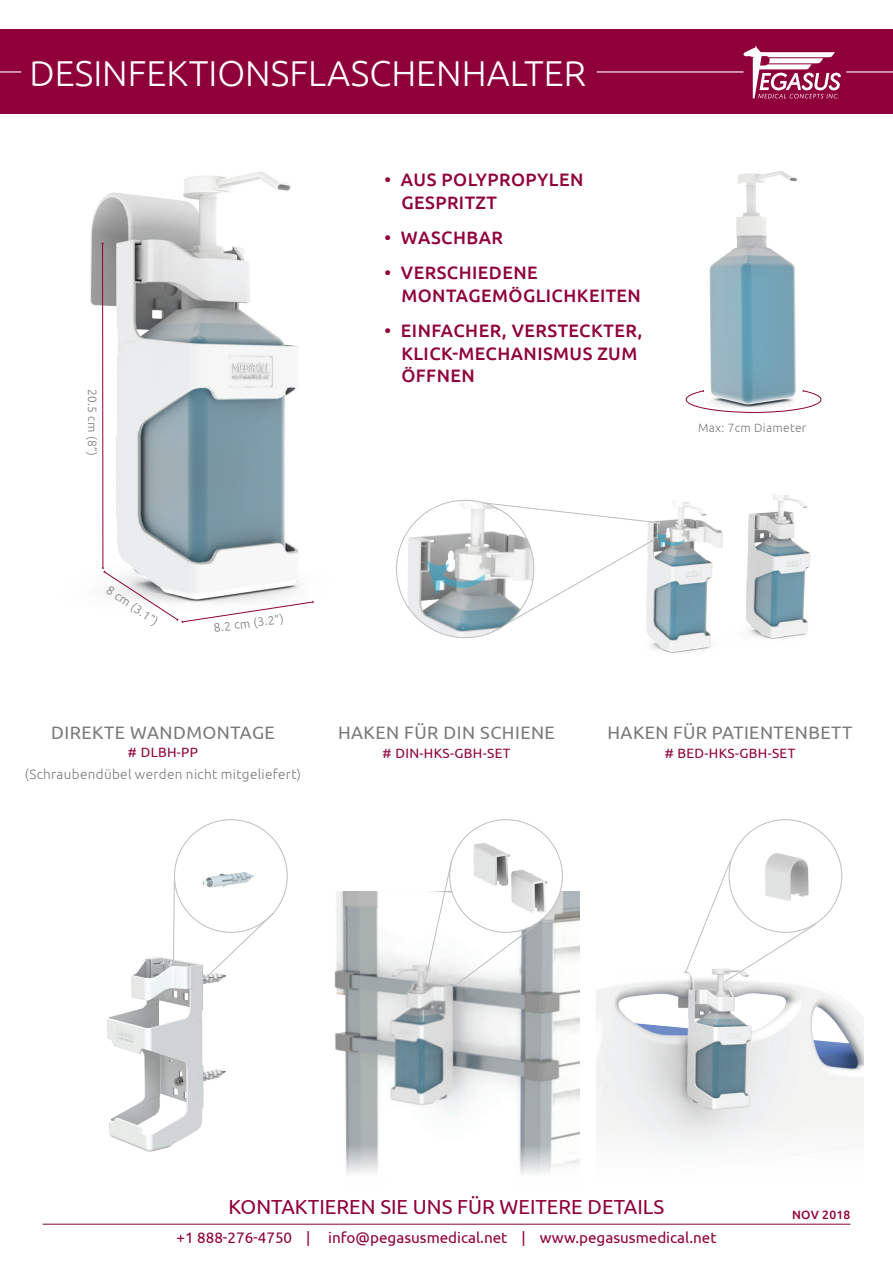
<style>
.page{position:relative;width:893px;height:1263px;background:#fff}
.page>*{position:absolute;margin:0;border:0;box-sizing:border-box;transform-origin:0 0}
.t1{font:300 36px "Ubuntu";color:#fff}
.t2{font:20.25px "Ubuntu";color:#8f003a}
.t3{font:500 18px/22.5px "Ubuntu";letter-spacing:.025em;color:#8f003a}
.t4{font:18px "Ubuntu";letter-spacing:.025em;color:#7a7a79}
.t5{font:15.3px "Ubuntu";color:#8f003a}
.t6{font:13.5px "Ubuntu";letter-spacing:.025em;color:#8f003a}
.t7{font:300 13.5px "Ubuntu";letter-spacing:.025em;color:#7a7a79}
.t8{font:300 12px "Ubuntu";letter-spacing:.025em;color:#7a7a79}
.t9{font:500 12px "Ubuntu";letter-spacing:.025em;color:#8f003a}
</style>
<div class="page">
<div style="left:0;top:30px;width:893px;height:84px;background:#8f003a"></div>
<hr style="left:846px;top:71px;width:47px;height:2px;background:#fff">
<hr style="left:0;top:71px;width:21px;height:2px;background:#fff">
<hr style="left:597px;top:71px;width:146px;height:2px;background:#fff">
<img style="left:647px;top:494px;width:164px;height:159px">
<img style="left:90px;top:172px;width:318px;height:452px">
<hr style="left:102px;top:243px;width:1px;height:325px;background:#8f003a">
<svg style="left:102px;top:568px;width:212px;height:55px"></svg>
<img style="left:107px;top:957px;width:119px;height:195px">
<img style="left:597px;top:893px;width:266px;height:260px">
<img style="left:334px;top:891px;width:246px;height:283px">
<img style="left:451px;top:820px;width:109px;height:100px">
<div style="left:729px;top:820px;width:113px;height:112px;background:#fff;border-radius:50%"></div>
<img style="left:731px;top:830px;width:73px;height:30px">
<svg style="left:425px;top:860px;width:112px;height:126px"></svg>
<svg style="left:685px;top:860px;width:131px;height:122px"></svg>
<img style="left:175px;top:820px;width:108px;height:106px">
<svg style="left:173px;top:880px;width:2px;height:80px"></svg>
<svg style="left:204px;top:912px;width:70px;height:67px"></svg>
<img style="left:685px;top:171px;width:137px;height:230px">
<svg style="left:686px;top:390px;width:135px;height:23px"></svg>
<svg style="left:474px;top:500px;width:180px;height:23px"></svg>
<svg style="left:494px;top:539px;width:161px;height:93px"></svg>
<img style="left:396px;top:500px;width:138px;height:138px;border-radius:69px">
<svg style="left:743px;top:45px;width:98px;height:54px"></svg>
<hr style="left:43px;top:1224px;width:807px;height:1px;background:#8f003a">
<h1 class="t1" style="left:29px;top:51px;width:558px">DESINFEKTIONSFLASCHENHALTER</h1>
<p class="t8" style="left:100px;top:389px;width:68px;rotate:90deg">20.5 cm (8”)</p>
<p class="t8" style="left:112px;top:582px;width:61px;rotate:34deg">8 cm (3.1”)</p>
<p class="t8" style="left:213px;top:621px;width:72px;rotate:-8deg">8.2 cm (3.2”)</p>
<p class="t3" style="left:401px;top:168px;width:183px;text-indent:-17px">• AUS POLYPROPYLEN<br>GESPRITZT</p>
<p class="t3" style="left:384px;top:226px;width:120px">• WASCHBAR</p>
<p class="t3" style="left:401px;top:261px;width:241px;text-indent:-17px">• VERSCHIEDENE<br>MONTAGEMÖGLICHKEITEN</p>
<p class="t3" style="left:401px;top:319px;width:242px;text-indent:-17px">• EINFACHER, VERSTECKTER,<br>KLICK-MECHANISMUS ZUM<br>ÖFFNEN</p>
<p class="t8" style="left:698px;top:420px;width:110px">Max: 7cm Diameter</p>
<p class="t4" style="left:51px;top:722px;width:225px">DIREKTE WANDMONTAGE</p>
<p class="t4" style="left:338px;top:722px;width:218px">HAKEN FÜR DIN SCHIENE</p>
<p class="t4" style="left:607px;top:722px;width:246px">HAKEN FÜR PATIENTENBETT</p>
<p class="t6" style="left:128px;top:744px;width:72px"># DLBH-PP</p>
<p class="t6" style="left:383px;top:745px;width:129px"># DIN-HKS-GBH-SET</p>
<p class="t6" style="left:665px;top:745px;width:132px"># BED-HKS-GBH-SET</p>
<p class="t7" style="left:25px;top:766px;width:278px">(Schraubendübel werden nicht mitgeliefert)</p>
<p class="t2" style="left:229px;top:1194px;width:437px">KONTAKTIEREN SIE UNS FÜR WEITERE DETAILS</p>
<p class="t5" style="left:176px;top:1229px;width:541px">+1 888-276-4750 | info@pegasusmedical.net | www.pegasusmedical.net</p>
<p class="t9" style="left:792px;top:1207px;width:60px">NOV 2018</p>
</div>
